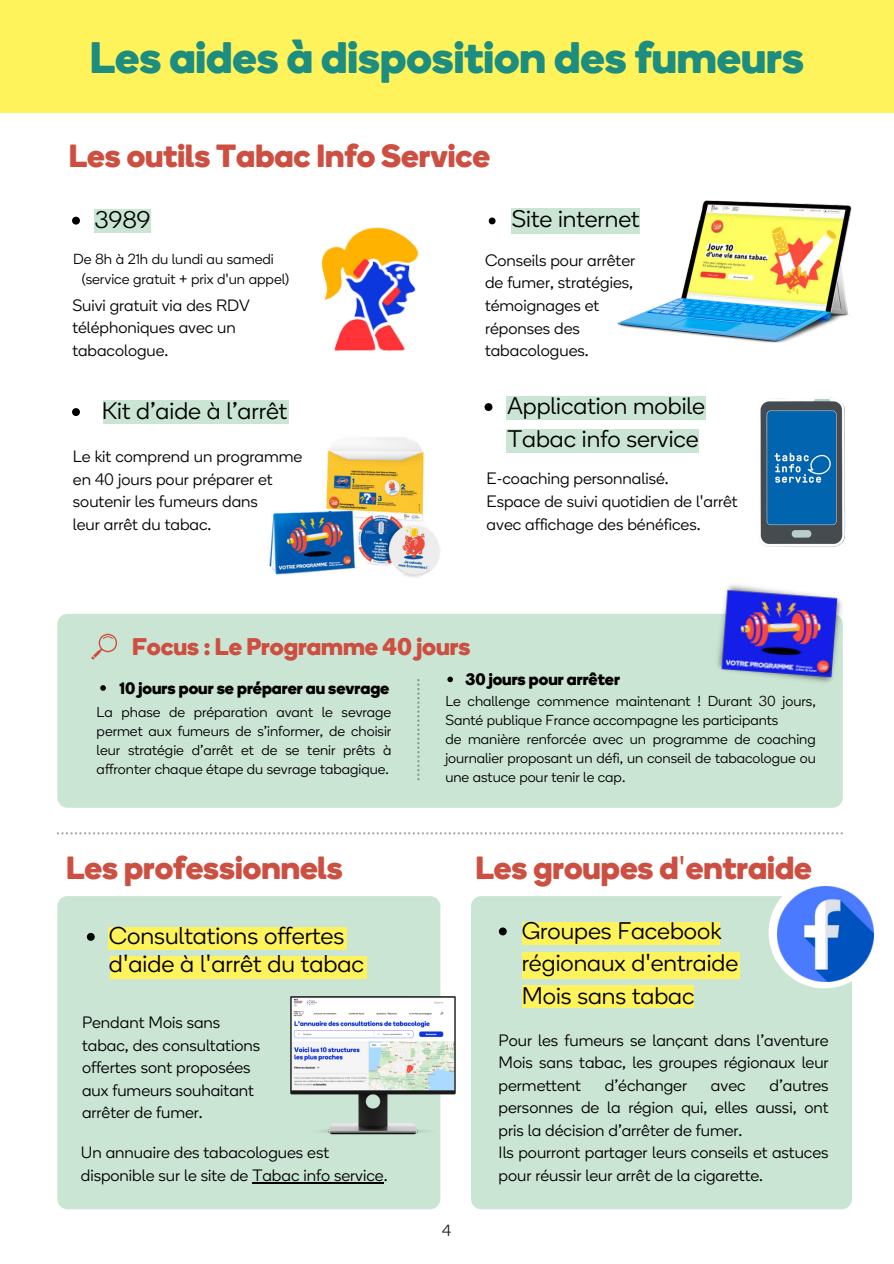
<style>
.page{position:relative;width:894px;height:1264px;background:#fff}
.page>*{position:absolute;margin:0;border:0;box-sizing:border-box;transform-origin:0 0}
.t1{font:700 44.1px "HILVCC Boing";color:#1c8d7f}
.t2{font:700 32.1px "HILVCC Boing";color:#cd4f41}
.t3{font:300 24.3px/28.2px "HILVCC Boing";color:#000}
.t4{font:700 24.15px "HILVCC Boing";color:#cd4f41}
.t5{font:300 24px/32.7px "HILVCC Boing";color:#000}
.t6{font:300 16.5px/22.5px "HILVCC Boing";color:#000}
.t7{font:700 16.5px "HILVCC Boing";color:#000}
.t8{font:300 16.2px "HILVCC Boing";color:#1d191a}
.t9{font:300 14.55px "HILVCC Boing";color:#000}
.t10{font:300 14.4px/19.2px "HILVCC Boing";color:#000;text-align:justify}
.s1{font-family:"Noto Sans";font-weight:400}
</style>
<div class="page">
<div style="left:0;top:0;width:893px;height:113px;background:#fff35b"></div>
<div style="left:510px;top:208px;width:129px;height:25px;background:#cbe5d4"></div>
<svg style="left:488px;top:217px;width:7px;height:7px"></svg>
<img style="left:613px;top:200px;width:238px;height:143px">
<div style="left:471px;top:896px;width:380px;height:313px;background:#cbe5d4;border-radius:10px"></div>
<div style="left:768px;top:877px;width:111px;height:111px;background:#fff;border-radius:50%"></div>
<img style="left:777px;top:886px;width:96px;height:95px">
<div style="left:522px;top:922px;width:197px;height:22px;background:#fff35b"></div>
<div style="left:522px;top:952px;width:217px;height:26px;background:#fff35b"></div>
<div style="left:522px;top:985px;width:171px;height:23px;background:#fff35b"></div>
<svg style="left:498px;top:927px;width:8px;height:8px"></svg>
<img style="left:269px;top:437px;width:171px;height:141px">
<div style="left:103px;top:400px;width:185px;height:24px;background:#cbe5d4"></div>
<div style="left:57px;top:614px;width:785px;height:193px;background:#cbe5d4;border-radius:10px"></div>
<img style="left:717px;top:585px;width:126px;height:104px">
<svg style="left:100px;top:685px;width:6px;height:5px"></svg>
<svg style="left:417px;top:679px;width:2px;height:101px"></svg>
<div style="left:57px;top:896px;width:383px;height:313px;background:#cbe5d4;border-radius:10px"></div>
<div style="left:108px;top:927px;width:239px;height:22px;background:#fff35b"></div>
<img style="left:290px;top:996px;width:165px;height:138px">
<div style="left:110px;top:956px;width:256px;height:22px;background:#fff35b"></div>
<svg style="left:87px;top:933px;width:8px;height:7px"></svg>
<hr style="left:252px;top:1181px;width:131px;height:2px;background:#000">
<svg style="left:57px;top:832px;width:785px;height:2px"></svg>
<div style="left:506px;top:396px;width:199px;height:24px;background:#cbe5d4"></div>
<div style="left:506px;top:429px;width:193px;height:23px;background:#cbe5d4"></div>
<img style="left:757px;top:397px;width:89px;height:150px">
<svg style="left:484px;top:403px;width:8px;height:8px"></svg>
<img style="left:321px;top:227px;width:98px;height:125px">
<div style="left:94px;top:209px;width:56px;height:23px;background:#cbe5d4"></div>
<svg style="left:72px;top:217px;width:8px;height:7px"></svg>
<svg style="left:91px;top:633px;width:26px;height:26px"></svg>
<svg style="left:447px;top:676px;width:6px;height:6px"></svg>
<svg style="left:72px;top:408px;width:8px;height:8px"></svg>
<h5 class="t1" style="left:90px;top:26px;width:715px">Les aides à disposition des fumeurs</h5>
<p class="t2" style="left:69px;top:133px;width:422px">Les outils Tabac Info Service</p>
<p class="t5" style="left:95px;top:203px;width:57px">3989</p>
<p class="t9" style="left:73px;top:250px;width:202px">De 8h à 21h du lundi au samedi</p>
<h2 class="t9" style="left:82px;top:270px;width:209px">(service gratuit <span class="s1">+</span> prix d<span class="s1">'</span>un appel)</h2>
<p class="t6" style="left:72px;top:294px;width:179px">Suivi gratuit via des RDV téléphoniques avec un tabacologue.</p>
<p class="t5" style="left:102px;top:394px;width:187px">Kit d’aide à l’arrêt</p>
<h2 class="t6" style="left:73px;top:445px;width:231px">Le kit comprend un programme en 40 jours pour préparer et soutenir les fumeurs dans<br>leur arrêt du tabac.</h2>
<h1 class="t5" style="left:511px;top:202px;width:129px">Site internet</h1>
<h2 class="t6" style="left:485px;top:249px;width:152px">Conseils pour arrêter de fumer, stratégies, témoignages et réponses des tabacologues.</h2>
<h5 class="t5" style="left:507px;top:389px;width:199px">Application mobile<br>Tabac info service</h5>
<p class="t6" style="left:486px;top:466px;width:183px">E-coaching personnalisé.</p>
<h5 class="t6" style="left:486px;top:490px;width:252px">Espace de suivi quotidien de l<span class="s1">'</span>arrêt avec affichage des bénéfices.</h5>
<p class="t4" style="left:132px;top:629px;width:340px">Focus : Le Programme 40 jours</p>
<h3 class="t7" style="left:465px;top:667px;width:156px">30 jours pour arrêter</h3>
<p class="t7" style="left:119px;top:676px;width:271px">10 jours pour se préparer au sevrage</p>
<p class="t10" style="left:97px;top:702px;width:296px">La phase de préparation avant le sevrage permet aux fumeurs de s’informer, de choisir leur stratégie d’arrêt et de se tenir prêts à affronter chaque étape du sevrage tabagique.</p>
<p class="t10" style="left:445px;top:691px;width:372px">Le challenge commence maintenant ! Durant 30 jours,<br>Santé publique France accompagne les participants</p>
<p class="t10" style="left:445px;top:729px;width:372px">de manière renforcée avec un programme de coaching journalier proposant un défi, un conseil de tabacologue ou une astuce pour tenir le cap.</p>
<p class="t2" style="left:66px;top:845px;width:278px">Les professionnels</p>
<h5 class="t2" style="left:475px;top:845px;width:338px">Les groupes d<span class="s1">'</span>entraide</h5>
<p class="t3" style="left:109px;top:921px;width:256px">Consultations offertes d<span class="s1">'</span>aide à l<span class="s1">'</span>arrêt du tabac</p>
<p class="t6" style="left:82px;top:1011px;width:179px">Pendant Mois sans tabac, des consultations offertes sont proposées aux fumeurs souhaitant arrêter de fumer.</p>
<h5 class="t6" style="left:81px;top:1141px;width:308px">Un annuaire des tabacologues est disponible sur le site de Tabac info service.</h5>
<h5 class="t8" style="left:442px;top:1219px;width:11px">4</h5>
<p class="t5" style="left:521px;top:913px;width:218px">Groupes Facebook régionaux d<span class="s1">'</span>entraide<br>Mois sans tabac</p>
<h5 class="t6" style="left:498px;top:1028px;width:331px;text-align:justify">Pour les fumeurs se lançant dans l’aventure Mois sans tabac, les groupes régionaux leur permettent</h5>
<h5 class="t6" style="left:498px;top:1073px;width:331px;text-indent:271px">d’autres personnes de la région qui, elles aussi, ont pris la décision d’arrêter de fumer.<br>Ils pourront partager leurs conseils et astuces pour réussir leur arrêt de la cigarette.</h5>
<h5 class="t6" style="left:604px;top:1073px;width:84px">d’échanger</h5>
<h5 class="t6" style="left:710px;top:1073px;width:36px">avec</h5>
</div>
